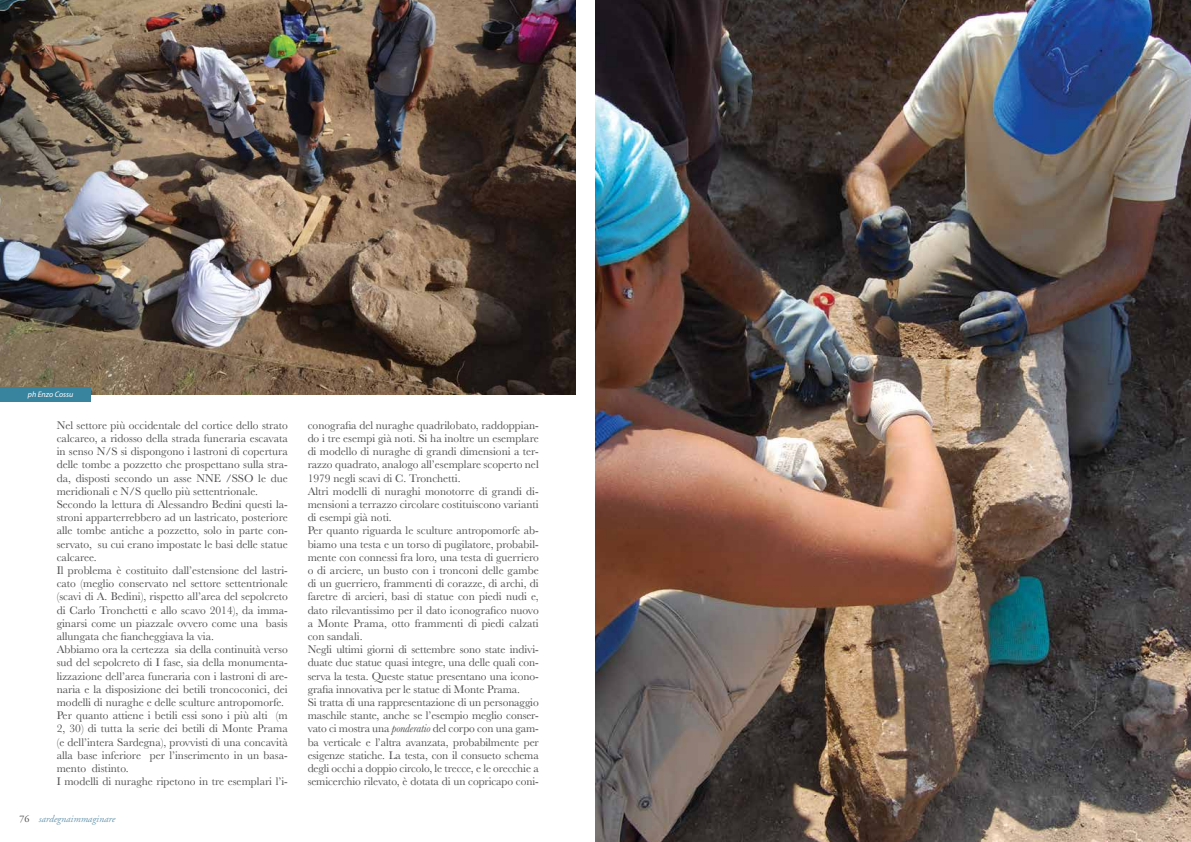
<style>
.page{position:relative;width:1191px;height:842px;background:#fff}
.page>*{position:absolute;margin:0;border:0;box-sizing:border-box;transform-origin:0 0}
.t1{font:11.5px/13.2px "Baskerville";color:#4d4d4f}
.t2{font:italic 10px "Adobe Garamond";color:#6e9ab0}
.t3{font:italic 8px "Myriad Pro";color:#fff}
.s1{font-style:italic}
.s2{font-style:normal;color:#4d4d4f}
</style>
<div class="page">
<img style="left:0;top:0;width:575px;height:395px">
<img style="left:595px;top:0;width:596px;height:842px">
<div style="left:0;top:387px;width:90px;height:15px;background:#38839e"></div>
<p class="t3" style="left:28px;top:389px;width:47px">ph Enzo Cossu</p>
<p class="t1" style="left:57px;top:419px;width:233px">Nel settore più occidentale del cortice dello strato calcareo, a ridosso della strada funeraria escavata in senso N/S si dispongono i lastroni di copertura delle tombe a pozzetto che prospettano sulla stra&shy;da, disposti secondo un asse NNE /SSO le due meridionali e N/S quello più settentrionale.<br>Secondo la lettura di Alessandro Bedini questi la&shy;stroni apparterrebbero ad un lastricato, posteriore alle tombe antiche a pozzetto, solo in parte con&shy;servato, su cui erano impostate le basi delle statue calcaree.<br>Il problema è costituito dall’estensione del lastri&shy;cato (meglio conservato nel settore settentrionale (scavi di A. Bedini), rispetto all’area del sepolcreto di Carlo Tronchetti e allo scavo 2014), da imma&shy;ginarsi come un piazzale ovvero come una basis allungata che fiancheggiava la via.<br>Abbiamo ora la certezza sia della continuità verso sud del sepolcreto di I fase, sia della monumenta&shy;lizzazione dell’area funeraria con i lastroni di are&shy;naria e la disposizione dei betili troncoconici, dei modelli di nuraghe e delle sculture antropomorfe.<br>Per quanto attiene i betili essi sono i più alti (m 2, 30) di tutta la serie dei betili di Monte Prama (e dell’intera Sardegna), provvisti di una concavità alla base inferiore per l’inserimento in un basa&shy;mento distinto.<br>I modelli di nuraghe ripetono in tre esemplari l’i-</p>
<p class="t1" style="left:308px;top:419px;width:233px">conografia del nuraghe quadrilobato, raddoppian&shy;do i tre esempi già noti. Si ha inoltre un esemplare di modello di nuraghe di grandi dimensioni a ter&shy;razzo quadrato, analogo all’esemplare scoperto nel 1979 negli scavi di C. Tronchetti.<br>Altri modelli di nuraghi monotorre di grandi di&shy;mensioni a terrazzo circolare costituiscono varianti di esempi già noti.<br>Per quanto riguarda le sculture antropomorfe ab&shy;biamo una testa e un torso di pugilatore, probabil&shy;mente con connessi fra loro, una testa di guerriero o di arciere, un busto con i tronconi delle gambe di un guerriero, frammenti di corazze, di archi, di faretre di arcieri, basi di statue con piedi nudi e, dato rilevantissimo per il dato iconografico nuovo a Monte Prama, otto frammenti di piedi calzati con sandali.<br>Negli ultimi giorni di settembre sono state indivi&shy;duate due statue quasi integre, una delle quali con&shy;serva la testa. Queste statue presentano una icono&shy;grafia innovativa per le statue di Monte Prama.<br>Si tratta di una rappresentazione di un personaggio maschile stante, anche se l’esempio meglio conser&shy;vato ci mostra una <span class="s1">ponderatio</span> del corpo con una gam&shy;ba verticale e l’altra avanzata, probabilmente per esigenze statiche. La testa, con il consueto schema degli occhi a doppio circolo, le trecce, e le orecchie a semicerchio rilevato, è dotata di un copricapo coni-</p>
<p class="t2" style="left:20px;top:813px;width:97px"><span class="s2">76</span> sardegnaimmaginare</p>
</div>
